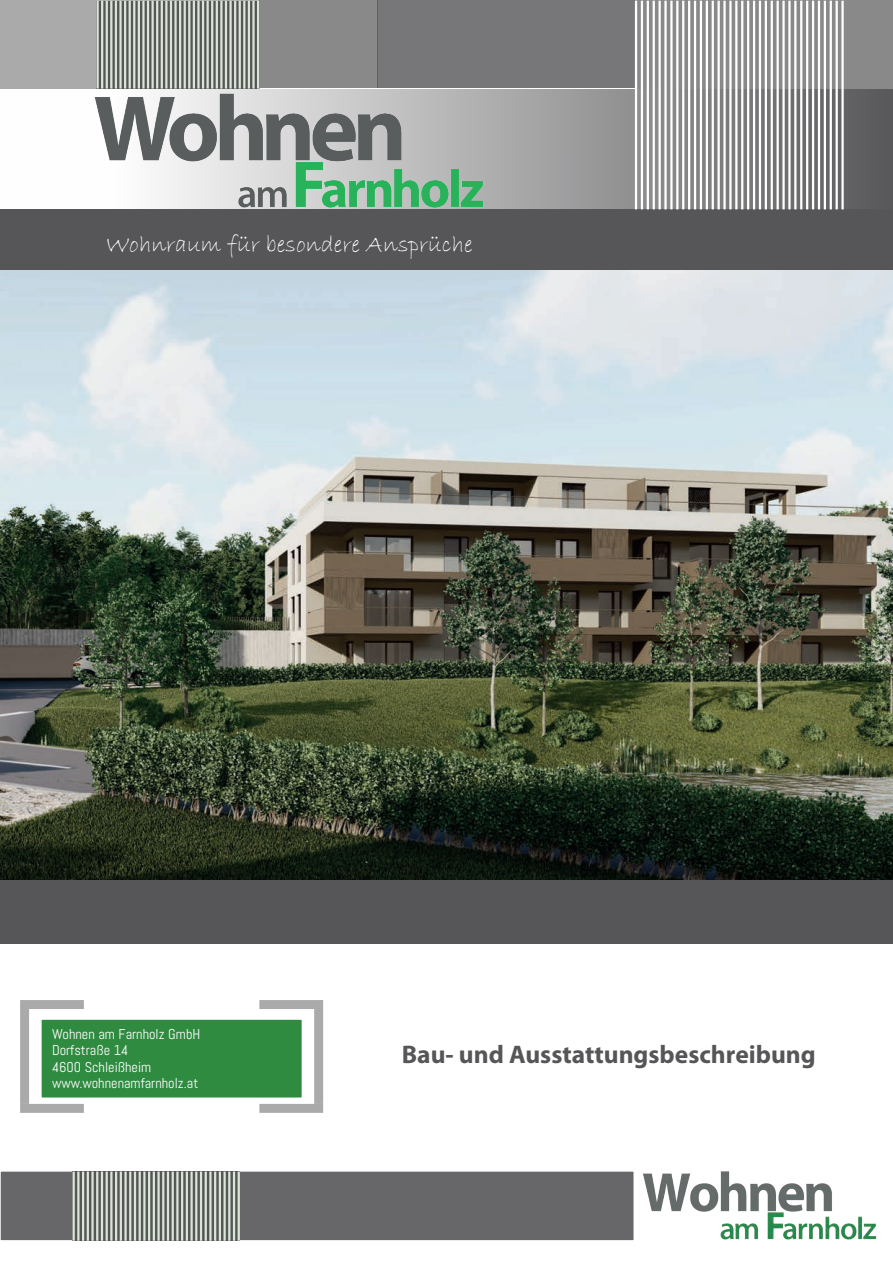
<style>
.page{position:relative;width:893px;height:1263px;background:#fff}
.page>*{position:absolute;margin:0;border:0;box-sizing:border-box;transform-origin:0 0}
.t1{font:700 25.5px "Myriad Pro";color:#565658}
.t2{font:24px "Bradley Hand ITC";color:#fff}
.t3{font:14.25px/16.5px "Abel";color:#fff}
</style>
<div class="page">
<div style="left:0;top:209px;width:893px;height:64px;background:#565658"></div>
<div style="left:0;top:1170px;width:635px;height:71px;background:#676769;border:2px solid #fff"></div>
<img style="left:0;top:270px;width:893px;height:610px">
<svg style="left:75px;top:1171px;width:163px;height:70px;fill:#565658"></svg>
<hr style="left:73px;top:1171px;width:2px;height:70px;background:#dbe5d7">
<hr style="left:77px;top:1171px;width:3px;height:70px;background:#dbe5d7">
<hr style="left:82px;top:1171px;width:2px;height:70px;background:#dbe5d7">
<hr style="left:87px;top:1171px;width:2px;height:70px;background:#dbe5d7">
<hr style="left:91px;top:1171px;width:3px;height:70px;background:#dbe5d7">
<hr style="left:96px;top:1171px;width:2px;height:70px;background:#dbe5d7">
<hr style="left:101px;top:1171px;width:2px;height:70px;background:#dbe5d7">
<hr style="left:106px;top:1171px;width:2px;height:70px;background:#dbe5d7">
<hr style="left:110px;top:1171px;width:3px;height:70px;background:#dbe5d7">
<hr style="left:115px;top:1171px;width:2px;height:70px;background:#dbe5d7">
<hr style="left:120px;top:1171px;width:2px;height:70px;background:#dbe5d7">
<hr style="left:124px;top:1171px;width:3px;height:70px;background:#dbe5d7">
<hr style="left:129px;top:1171px;width:2px;height:70px;background:#dbe5d7">
<hr style="left:134px;top:1171px;width:2px;height:70px;background:#dbe5d7">
<hr style="left:139px;top:1171px;width:2px;height:70px;background:#dbe5d7">
<hr style="left:143px;top:1171px;width:3px;height:70px;background:#dbe5d7">
<hr style="left:148px;top:1171px;width:2px;height:70px;background:#dbe5d7">
<hr style="left:153px;top:1171px;width:2px;height:70px;background:#dbe5d7">
<hr style="left:157px;top:1171px;width:3px;height:70px;background:#dbe5d7">
<hr style="left:162px;top:1171px;width:2px;height:70px;background:#dbe5d7">
<hr style="left:167px;top:1171px;width:2px;height:70px;background:#dbe5d7">
<hr style="left:172px;top:1171px;width:2px;height:70px;background:#dbe5d7">
<hr style="left:176px;top:1171px;width:3px;height:70px;background:#dbe5d7">
<hr style="left:181px;top:1171px;width:2px;height:70px;background:#dbe5d7">
<hr style="left:186px;top:1171px;width:2px;height:70px;background:#dbe5d7">
<hr style="left:190px;top:1171px;width:3px;height:70px;background:#dbe5d7">
<hr style="left:195px;top:1171px;width:2px;height:70px;background:#dbe5d7">
<hr style="left:200px;top:1171px;width:2px;height:70px;background:#dbe5d7">
<hr style="left:205px;top:1171px;width:2px;height:70px;background:#dbe5d7">
<hr style="left:209px;top:1171px;width:3px;height:70px;background:#dbe5d7">
<hr style="left:214px;top:1171px;width:2px;height:70px;background:#dbe5d7">
<hr style="left:219px;top:1171px;width:2px;height:70px;background:#dbe5d7">
<hr style="left:223px;top:1171px;width:3px;height:70px;background:#dbe5d7">
<hr style="left:228px;top:1171px;width:2px;height:70px;background:#dbe5d7">
<hr style="left:233px;top:1171px;width:2px;height:70px;background:#dbe5d7">
<hr style="left:238px;top:1171px;width:2px;height:70px;background:#dbe5d7">
<div style="left:314px;top:1009px;width:9px;height:95px;background:#aaaaab"></div>
<div style="left:259px;top:1000px;width:64px;height:9px;background:#aaaaab"></div>
<div style="left:259px;top:1104px;width:64px;height:9px;background:#aaaaab"></div>
<div style="left:40px;top:1018px;width:263px;height:81px;background:#2f8b40;border:2px solid #fff"></div>
<div style="left:20px;top:1009px;width:9px;height:95px;background:#aaaaab"></div>
<div style="left:20px;top:1104px;width:64px;height:9px;background:#aaaaab"></div>
<div style="left:20px;top:1000px;width:64px;height:9px;background:#aaaaab"></div>
<svg style="left:159px;top:89px;width:734px;height:120px;background:#8d8d8e"></svg>
<img style="left:94px;top:94px;width:394px;height:114px">
<div style="left:0;top:0;width:259px;height:89px;background:#aaaaab"></div>
<div style="left:259px;top:0;width:118px;height:88px;background:#89898a"></div>
<svg style="left:635px;top:0;width:258px;height:89px;background:#8e8e8f"></svg>
<svg style="left:99px;top:1px;width:158px;height:88px;background:#646565"></svg>
<hr style="left:96px;top:1px;width:3px;height:88px;background:#dbe5d7">
<hr style="left:101px;top:1px;width:2px;height:88px;background:#dbe5d7">
<hr style="left:106px;top:1px;width:2px;height:88px;background:#dbe5d7">
<hr style="left:110px;top:1px;width:2px;height:88px;background:#dbe5d7">
<hr style="left:115px;top:1px;width:2px;height:88px;background:#dbe5d7">
<hr style="left:119px;top:1px;width:3px;height:88px;background:#dbe5d7">
<hr style="left:124px;top:1px;width:2px;height:88px;background:#dbe5d7">
<hr style="left:129px;top:1px;width:2px;height:88px;background:#dbe5d7">
<hr style="left:133px;top:1px;width:2px;height:88px;background:#dbe5d7">
<hr style="left:138px;top:1px;width:2px;height:88px;background:#dbe5d7">
<hr style="left:142px;top:1px;width:3px;height:88px;background:#dbe5d7">
<hr style="left:147px;top:1px;width:2px;height:88px;background:#dbe5d7">
<hr style="left:151px;top:1px;width:3px;height:88px;background:#dbe5d7">
<hr style="left:156px;top:1px;width:2px;height:88px;background:#dbe5d7">
<hr style="left:161px;top:1px;width:2px;height:88px;background:#dbe5d7">
<hr style="left:165px;top:1px;width:2px;height:88px;background:#dbe5d7">
<hr style="left:170px;top:1px;width:2px;height:88px;background:#dbe5d7">
<hr style="left:174px;top:1px;width:3px;height:88px;background:#dbe5d7">
<hr style="left:179px;top:1px;width:2px;height:88px;background:#dbe5d7">
<hr style="left:184px;top:1px;width:2px;height:88px;background:#dbe5d7">
<hr style="left:188px;top:1px;width:2px;height:88px;background:#dbe5d7">
<hr style="left:193px;top:1px;width:2px;height:88px;background:#dbe5d7">
<hr style="left:197px;top:1px;width:3px;height:88px;background:#dbe5d7">
<hr style="left:202px;top:1px;width:2px;height:88px;background:#dbe5d7">
<hr style="left:207px;top:1px;width:2px;height:88px;background:#dbe5d7">
<hr style="left:211px;top:1px;width:2px;height:88px;background:#dbe5d7">
<hr style="left:216px;top:1px;width:2px;height:88px;background:#dbe5d7">
<hr style="left:220px;top:1px;width:3px;height:88px;background:#dbe5d7">
<hr style="left:225px;top:1px;width:2px;height:88px;background:#dbe5d7">
<hr style="left:229px;top:1px;width:3px;height:88px;background:#dbe5d7">
<hr style="left:234px;top:1px;width:2px;height:88px;background:#dbe5d7">
<hr style="left:239px;top:1px;width:2px;height:88px;background:#dbe5d7">
<hr style="left:243px;top:1px;width:2px;height:88px;background:#dbe5d7">
<hr style="left:248px;top:1px;width:2px;height:88px;background:#dbe5d7">
<hr style="left:252px;top:1px;width:3px;height:88px;background:#dbe5d7">
<hr style="left:257px;top:1px;width:2px;height:88px;background:#dbe5d7">
<div style="left:377px;top:0;width:258px;height:88px;background:#777779"></div>
<hr style="left:635px;top:1px;width:2px;height:208px;background:#fff">
<hr style="left:641px;top:1px;width:2px;height:208px;background:#fff">
<hr style="left:647px;top:1px;width:2px;height:208px;background:#fff">
<hr style="left:653px;top:1px;width:2px;height:208px;background:#fff">
<hr style="left:658px;top:1px;width:3px;height:208px;background:#fff">
<hr style="left:664px;top:1px;width:3px;height:208px;background:#fff">
<hr style="left:670px;top:1px;width:3px;height:208px;background:#fff">
<hr style="left:676px;top:1px;width:2px;height:208px;background:#fff">
<hr style="left:682px;top:1px;width:2px;height:208px;background:#fff">
<hr style="left:688px;top:1px;width:2px;height:208px;background:#fff">
<hr style="left:694px;top:1px;width:2px;height:208px;background:#fff">
<hr style="left:700px;top:1px;width:2px;height:208px;background:#fff">
<hr style="left:706px;top:1px;width:2px;height:208px;background:#fff">
<hr style="left:712px;top:1px;width:2px;height:208px;background:#fff">
<hr style="left:717px;top:1px;width:3px;height:208px;background:#fff">
<hr style="left:723px;top:1px;width:3px;height:208px;background:#fff">
<hr style="left:729px;top:1px;width:3px;height:208px;background:#fff">
<hr style="left:735px;top:1px;width:2px;height:208px;background:#fff">
<hr style="left:741px;top:1px;width:2px;height:208px;background:#fff">
<hr style="left:747px;top:1px;width:2px;height:208px;background:#fff">
<hr style="left:753px;top:1px;width:2px;height:208px;background:#fff">
<hr style="left:759px;top:1px;width:2px;height:208px;background:#fff">
<hr style="left:765px;top:1px;width:2px;height:208px;background:#fff">
<hr style="left:771px;top:1px;width:2px;height:208px;background:#fff">
<hr style="left:776px;top:1px;width:3px;height:208px;background:#fff">
<hr style="left:782px;top:1px;width:3px;height:208px;background:#fff">
<hr style="left:788px;top:1px;width:3px;height:208px;background:#fff">
<hr style="left:794px;top:1px;width:2px;height:208px;background:#fff">
<hr style="left:800px;top:1px;width:2px;height:208px;background:#fff">
<hr style="left:806px;top:1px;width:2px;height:208px;background:#fff">
<hr style="left:812px;top:1px;width:2px;height:208px;background:#fff">
<hr style="left:818px;top:1px;width:2px;height:208px;background:#fff">
<hr style="left:824px;top:1px;width:2px;height:208px;background:#fff">
<hr style="left:830px;top:1px;width:2px;height:208px;background:#fff">
<hr style="left:835px;top:1px;width:3px;height:208px;background:#fff">
<hr style="left:841px;top:1px;width:3px;height:208px;background:#fff">
<div style="left:0;top:880px;width:893px;height:64px;background:#565658"></div>
<img style="left:643px;top:1171px;width:234px;height:68px">
<h2 class="t2" style="left:106px;top:229px;width:368px">Wohnraum für besondere Ansprüche</h2>
<p class="t3" style="left:52px;top:1025px;width:150px">Wohnen am Farnholz GmbH<br>Dorfstraße 14<br>4600 Schleißheim www.wohnenamfarnholz.at</p>
<h1 class="t1" style="left:402px;top:1038px;width:416px">Bau- und Ausstattungsbeschreibung</h1>
</div>
